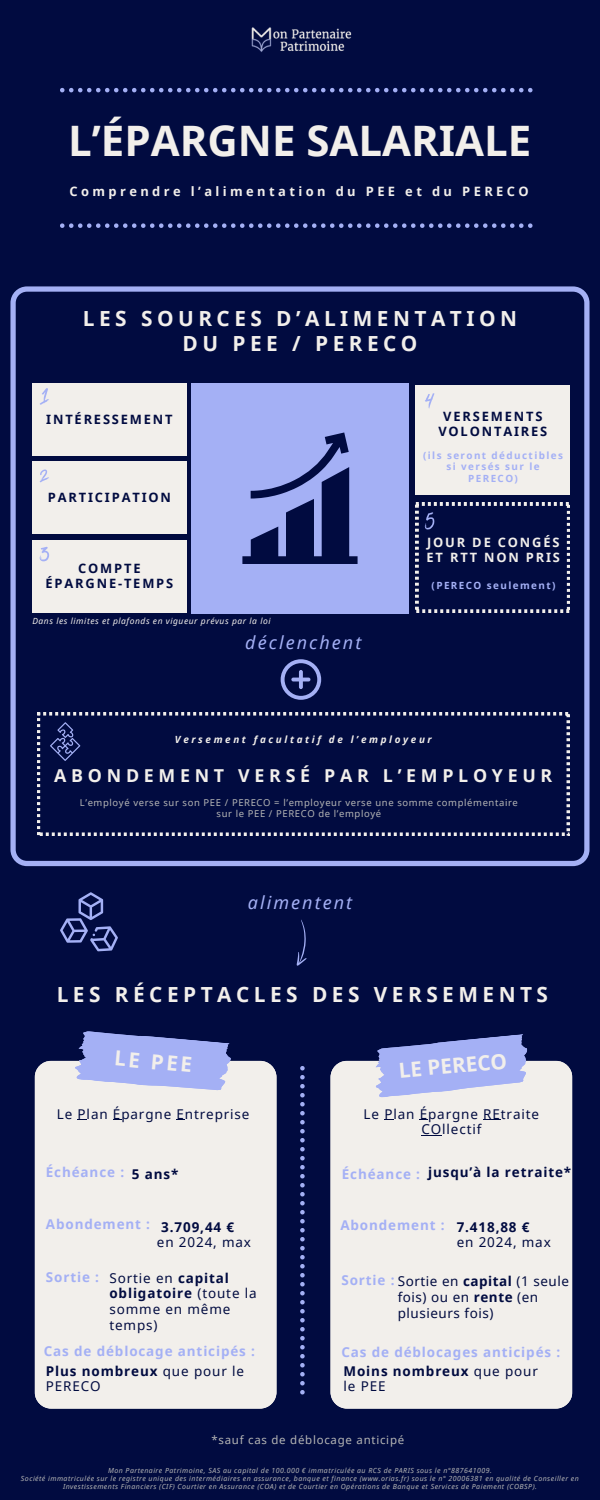
<style>
.page{position:relative;width:600px;height:1500px;background:#010b40}
.page>*{position:absolute;margin:0;border:0;box-sizing:border-box;transform-origin:0 0}
.t1{font:700 42px "Noto Sans";color:#f2efeb}
.t2{font:700 20.8px/24.8px "Noto Sans";letter-spacing:.215em;color:#f2efeb;text-align:center}
.t3{font:italic 18px "Noto Sans";letter-spacing:.115em;color:#a4b0f5}
.t4{font:700 17.8px "Noto Sans";letter-spacing:.265em;color:#f2efeb}
.t5{font:13.5px/15.8px "Noto Sans";letter-spacing:.065em;color:#010b40}
.t6{font:700 13.5px "Noto Sans";letter-spacing:.065em;color:#a4b0f5}
.t7{font:700 13.5px/15.8px "Noto Sans";letter-spacing:.065em;color:#010b40}
.t8{font:13.5px/15.8px "Noto Sans";letter-spacing:.04em;color:#010b40}
.t9{font:700 12.9px/14.8px "Noto Sans";letter-spacing:.145em;color:#010b40;text-align:center}
.t10{font:700 12.9px "Noto Sans";letter-spacing:.265em;color:#f2efeb}
.t11{font:700 12.9px/15px "Noto Sans";letter-spacing:.145em;color:#f2efeb}
.t12{font:11.5px "Noto Sans";letter-spacing:.065em;color:#b5b5b5}
.t13{font:700 9.9px/11.1px "Noto Sans";letter-spacing:.145em;color:#a4b0f5;text-align:center}
.t14{font:italic 700 9.9px "Noto Sans";letter-spacing:.265em;color:#f2efeb}
.t15{font:9.5px/11.1px "Noto Sans";letter-spacing:.065em;color:#b5b5b5;text-align:center}
.t16{font:italic 8.5px "Noto Sans";letter-spacing:.065em;color:#f2efeb}
.t17{font:italic 7px/8.2px "Noto Sans";letter-spacing:.065em;color:#b5b5b5;text-align:center}
.s1{font-weight:700}
.s2{font-weight:700;color:#a4b0f5}
.s3{font-weight:400}
</style>
<div class="page">
<svg style="left:60px;top:223px;width:473px;height:5px"></svg>
<svg style="left:60px;top:88px;width:473px;height:4px"></svg>
<img style="left:251px;top:27px;width:101px;height:25px">
<svg style="left:10px;top:286px;width:579px;height:580px"></svg>
<svg style="left:281px;top:659px;width:40px;height:41px"></svg>
<svg style="left:37px;top:713px;width:533px;height:122px"></svg>
<svg style="left:50px;top:722px;width:30px;height:39px"></svg>
<div style="left:191px;top:383px;width:218px;height:230px;background:#a4b0f5"></div>
<svg style="left:242px;top:432px;width:116px;height:132px"></svg>
<div style="left:415px;top:385px;width:155px;height:109px;background:#f2efeb"></div>
<div style="left:32px;top:383px;width:154px;height:72px;background:#f2efeb"></div>
<div style="left:32px;top:461px;width:154px;height:72px;background:#f2efeb"></div>
<div style="left:32px;top:540px;width:154px;height:72px;background:#f2efeb"></div>
<svg style="left:40px;top:388px;width:9px;height:17px"></svg>
<svg style="left:40px;top:469px;width:9px;height:13px"></svg>
<svg style="left:40px;top:547px;width:9px;height:14px"></svg>
<svg style="left:425px;top:393px;width:9px;height:16px"></svg>
<svg style="left:416px;top:503px;width:154px;height:109px"></svg>
<svg style="left:60px;top:892px;width:58px;height:59px"></svg>
<div style="left:35px;top:1061px;width:241px;height:348px;background:#f2efeb"></div>
<svg style="left:300px;top:1066px;width:5px;height:328px"></svg>
<div style="left:331px;top:1061px;width:241px;height:348px;background:#f2efeb"></div>
<svg style="left:74px;top:1031px;width:158px;height:62px"></svg>
<svg style="left:372px;top:1034px;width:158px;height:64px"></svg>
<svg style="left:296px;top:919px;width:11px;height:47px"></svg>
<svg style="left:483px;top:1119px;width:18px;height:1px"></svg>
<svg style="left:421px;top:1135px;width:21px;height:1px"></svg>
<h1 class="t1" style="left:68px;top:111px;width:465px">L’ÉPARGNE SALARIALE</h1>
<h4 class="t10" style="left:70px;top:182px;width:461px">Comprendre l’alimentation du PEE et du PERECO</h4>
<h5 class="t2" style="left:83px;top:306px;width:436px">LES SOURCES D’ALIMENTATION<br>DU PEE / PERECO</h5>
<p class="t9" style="left:46px;top:411px;width:128px">INTÉRESSEMENT</p>
<h5 class="t9" style="left:48px;top:489px;width:125px">PARTICIPATION</h5>
<p class="t9" style="left:46px;top:561px;width:129px">COMPTE<br>ÉPARGNE-TEMPS</p>
<p class="t16" style="left:32px;top:615px;width:240px">Dans les limites et plafonds en vigueur prévus par la loi</p>
<p class="t3" style="left:245px;top:630px;width:118px">déclenchent</p>
<p class="t9" style="left:438px;top:409px;width:111px">VERSEMENTS<br>VOLONTAIRES</p>
<h5 class="t13" style="left:423px;top:450px;width:142px">(ils seront déductibles si versés sur le<br>PERECO)</h5>
<h3 class="t11" style="left:427px;top:534px;width:135px">JOUR DE CONGÉS<br>ET RTT NON PRIS</h3>
<h3 class="t13" style="left:432px;top:580px;width:125px">(PERECO seulement)</h3>
<h6 class="t14" style="left:175px;top:732px;width:258px">Versement facultatif de l’employeur</h6>
<h2 class="t4" style="left:54px;top:763px;width:500px">ABONDEMENT VERSÉ PAR L’EMPLOYEUR</h2>
<p class="t15" style="left:80px;top:797px;width:440px">L’employé verse sur son PEE / PERECO = l’employeur verse une somme complémentaire sur le PEE / PERECO de l’employé</p>
<p class="t3" style="left:248px;top:890px;width:106px">alimentent</p>
<p class="t2" style="left:57px;top:981px;width:493px">LES RÉCEPTACLES DES VERSEMENTS</p>
<h5 class="t2" style="left:115px;top:1045px;width:80px;rotate:5deg">LE PEE</h5>
<p class="t2" style="left:398px;top:1057px;width:110px;rotate:-5deg">LE PERECO</p>
<p class="t5" style="left:57px;top:1105px;width:194px">Le Plan Épargne Entreprise</p>
<p class="t5" style="left:364px;top:1105px;width:177px">Le Plan Épargne REtraite</p>
<p class="t5" style="left:421px;top:1121px;width:61px">COllectif</p>
<h3 class="t6" style="left:46px;top:1163px;width:80px">Échéance :</h3>
<p class="t7" style="left:132px;top:1165px;width:48px">5 ans*</p>
<h4 class="t6" style="left:342px;top:1164px;width:80px">Échéance :</h4>
<p class="t7" style="left:428px;top:1164px;width:145px">jusqu’à la retraite*</p>
<h2 class="t6" style="left:46px;top:1215px;width:106px">Abondement :</h2>
<p class="t7" style="left:161px;top:1218px;width:74px">3.709,44 €</p>
<h2 class="t5" style="left:157px;top:1234px;width:96px">en 2024, max</h2>
<p class="t6" style="left:340px;top:1216px;width:106px">Abondement :</p>
<h6 class="t7" style="left:457px;top:1218px;width:74px">7.418,88 €</h6>
<h6 class="t5" style="left:457px;top:1234px;width:96px">en 2024, max</h6>
<h6 class="t6" style="left:46px;top:1267px;width:55px">Sortie :</h6>
<p class="t5" style="left:109px;top:1270px;width:149px">Sortie en <span class="s1">capital obligatoire</span> (toute la somme en même temps)</p>
<p class="t8" style="left:341px;top:1273px;width:229px"><span class="s2">Sortie :</span> Sortie en <span class="s1">capital</span> (1 seule</p>
<h6 class="t8" style="left:398px;top:1289px;width:142px">fois) ou en <span class="s1">rente</span> (en plusieurs fois)</h6>
<p class="t6" style="left:44px;top:1342px;width:213px">Cas de déblocage anticipés :</p>
<h6 class="t5" style="left:46px;top:1362px;width:200px"><span class="s1">Plus nombreux</span> que pour le<br>PERECO</h6>
<p class="t6" style="left:341px;top:1342px;width:220px">Cas de déblocages anticipés :</p>
<p class="t7" style="left:344px;top:1362px;width:196px">Moins nombreux <span class="s3">que pour le PEE</span></p>
<p class="t12" style="left:211px;top:1432px;width:194px">*sauf cas de déblocage anticipé</p>
<h2 class="t17" style="left:108px;top:1466px;width:385px">Mon Partenaire Patrimoine, SAS au capital de 100.000 € immatriculée au RCS de PARIS sous le n°887641009.</h2>
<p class="t17" style="left:21px;top:1474px;width:559px">Société immatriculée sur le registre unique des intermédiaires en assurance, banque et finance (www.orias.fr) sous le n° 20006381 en qualité de Conseiller en<br>Investissements Financiers (CIF) Courtier en Assurance (COA) et de Courtier en Opérations de Banque et Services de Paiement (COBSP).</p>
</div>
